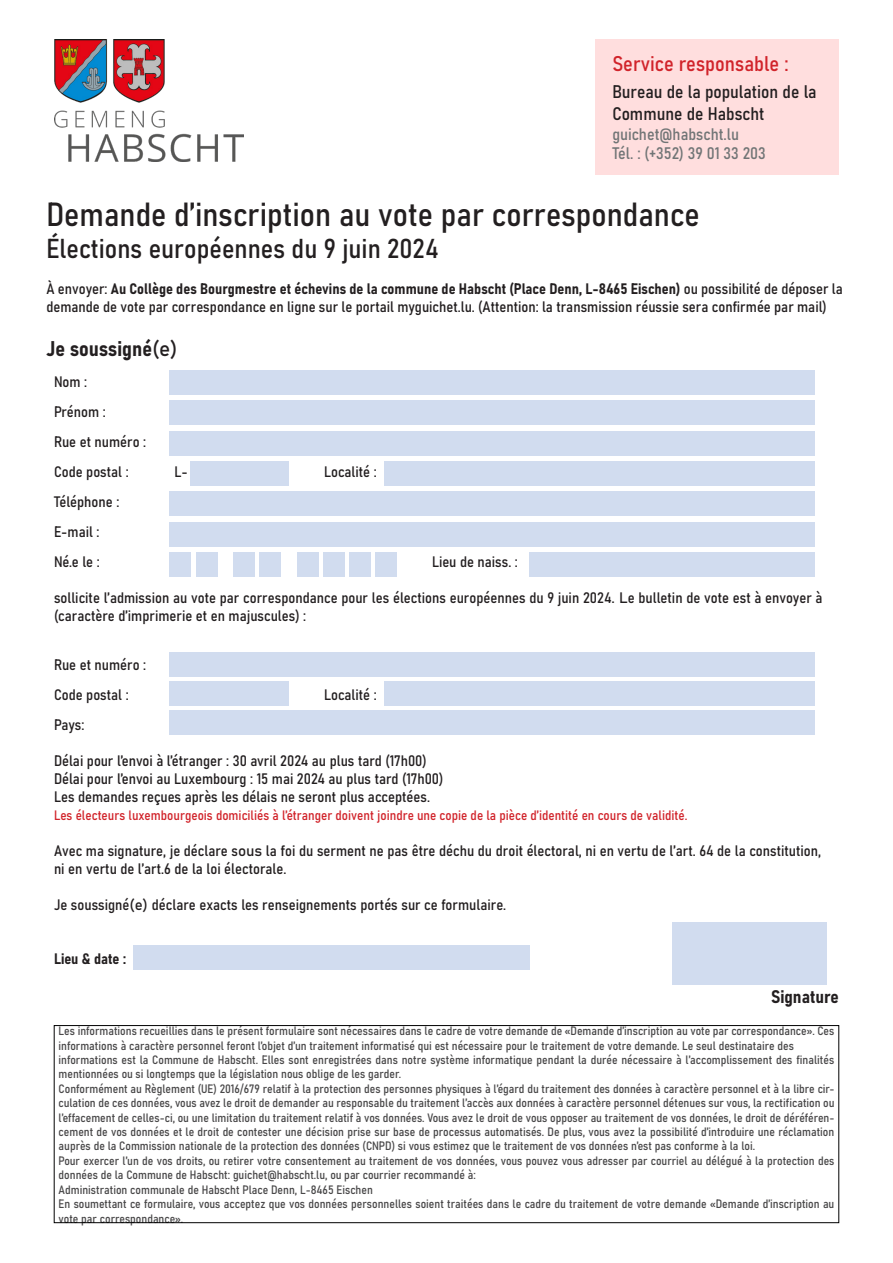
<style>
.page{position:relative;width:893px;height:1263px;background:#fff}
.page>*{position:absolute;margin:0;border:0;box-sizing:border-box;transform-origin:0 0}
.t1{font:33px "Bahnschrift";color:#231f20}
.t2{font:27px "Bahnschrift";color:#231f20}
.t3{font:21px "Bahnschrift";color:#d1232a}
.t4{font:21px "Bahnschrift";color:#231f20}
.t5{font:18px/21.6px "Bahnschrift";color:#231f20}
.t6{font:16.5px "Bahnschrift";color:#717576}
.t7{font:15px/18px "Bahnschrift";color:#231f20}
.t8{font:13.5px "Bahnschrift";color:#d1232a}
.t9{font:12px/14.4px "Bahnschrift";color:#494849}
</style>
<div class="page">
<img style="left:54px;top:39px;width:189px;height:123px">
<div style="left:595px;top:39px;width:244px;height:136px;background:#ffdede"></div>
<div style="left:54px;top:1025px;width:785px;height:198px;border:1px solid #000"></div>
<div style="left:169px;top:370px;width:646px;height:24px;background:#d1dcef"></div>
<div style="left:169px;top:401px;width:646px;height:24px;background:#d1dcef"></div>
<div style="left:169px;top:431px;width:646px;height:24px;background:#d1dcef"></div>
<div style="left:169px;top:492px;width:646px;height:24px;background:#d1dcef"></div>
<div style="left:169px;top:522px;width:646px;height:24px;background:#d1dcef"></div>
<div style="left:385px;top:461px;width:430px;height:24px;background:#d1dcef"></div>
<div style="left:169px;top:552px;width:22px;height:25px;background:#d1dcef"></div>
<div style="left:196px;top:552px;width:21px;height:25px;background:#d1dcef"></div>
<div style="left:233px;top:552px;width:21px;height:25px;background:#d1dcef"></div>
<div style="left:260px;top:552px;width:21px;height:25px;background:#d1dcef"></div>
<div style="left:297px;top:552px;width:21px;height:25px;background:#d1dcef"></div>
<div style="left:324px;top:552px;width:21px;height:25px;background:#d1dcef"></div>
<div style="left:350px;top:553px;width:21px;height:24px;background:#d1dcef"></div>
<div style="left:376px;top:553px;width:21px;height:24px;background:#d1dcef"></div>
<div style="left:530px;top:552px;width:285px;height:25px;background:#d1dcef"></div>
<div style="left:169px;top:652px;width:646px;height:24px;background:#d1dcef"></div>
<div style="left:169px;top:681px;width:120px;height:24px;background:#d1dcef"></div>
<div style="left:169px;top:711px;width:646px;height:24px;background:#d1dcef"></div>
<div style="left:385px;top:681px;width:430px;height:24px;background:#d1dcef"></div>
<div style="left:133px;top:945px;width:396px;height:24px;background:#d1dcef"></div>
<div style="left:672px;top:922px;width:155px;height:62px;background:#d1dcef"></div>
<div style="left:191px;top:461px;width:98px;height:24px;background:#d1dcef"></div>
<p class="t3" style="left:612px;top:48px;width:178px">Service responsable :</p>
<p class="t5" style="left:612px;top:80px;width:206px">Bureau de la population de la<br>Commune de Habscht</p>
<p class="t6" style="left:612px;top:121px;width:128px">guichet@habscht.lu</p>
<p class="t6" style="left:612px;top:141px;width:155px">Tél. : (+352) 39 01 33 203</p>
<p class="t1" style="left:46px;top:189px;width:655px">Demande d’inscription au vote par correspondance</p>
<p class="t2" style="left:46px;top:228px;width:394px">Élections européennes du 9 juin 2024</p>
<p class="t7" style="left:46px;top:279px;width:798px">À envoyer: Au Collège des Bourgmestre et échevins de la commune de Habscht (Place Denn, L-8465 Eischen) ou possibilité de déposer la demande de vote par correspondance en ligne sur le portail myguichet.lu. (Attention: la transmission réussie sera confirmée par mail)</p>
<p class="t4" style="left:46px;top:332px;width:133px">Je soussigné(e)</p>
<p class="t7" style="left:54px;top:372px;width:35px">Nom :</p>
<p class="t7" style="left:54px;top:402px;width:53px">Prénom :</p>
<p class="t7" style="left:54px;top:432px;width:94px">Rue et numéro :</p>
<p class="t7" style="left:54px;top:462px;width:76px">Code postal :</p>
<p class="t7" style="left:175px;top:462px;width:15px">L-</p>
<p class="t7" style="left:324px;top:462px;width:54px">Localité :</p>
<p class="t7" style="left:54px;top:492px;width:67px">Téléphone :</p>
<p class="t7" style="left:54px;top:522px;width:47px">E-mail :</p>
<p class="t7" style="left:54px;top:552px;width:47px">Né.e le :</p>
<p class="t7" style="left:432px;top:552px;width:87px">Lieu de naiss. :</p>
<p class="t7" style="left:54px;top:588px;width:770px">sollicite l’admission au vote par correspondance pour les élections européennes du 9 juin 2024. Le bulletin de vote est à envoyer à (caractère d’imprimerie et en majuscules) :</p>
<p class="t7" style="left:54px;top:654px;width:94px">Rue et numéro :</p>
<p class="t7" style="left:54px;top:684px;width:76px">Code postal :</p>
<p class="t7" style="left:324px;top:684px;width:54px">Localité :</p>
<p class="t7" style="left:54px;top:714px;width:32px">Pays:</p>
<p class="t7" style="left:54px;top:750px;width:391px;line-height:18.5px">Délai pour l’envoi à l’étranger : 30 avril 2024 au plus tard (17h00)<br>Délai pour l’envoi au Luxembourg : 15 mai 2024 au plus tard (17h00)<br>Les demandes reçues après les délais ne seront plus acceptées.</p>
<p class="t8" style="left:54px;top:805px;width:635px">Les électeurs luxembourgeois domiciliés à l’étranger doivent joindre une copie de la pièce d’identité en cours de validité.</p>
<p class="t7" style="left:54px;top:840px;width:769px">Avec ma signature, je déclare sous la foi du serment ne pas être déchu du droit électoral, ni en vertu de l’art. 64 de la constitution, ni en vertu de l’art.6 de la loi électorale.</p>
<p class="t7" style="left:54px;top:894px;width:454px">Je soussigné(e) déclare exacts les renseignements portés sur ce formulaire.</p>
<p class="t7" style="left:54px;top:948px;width:74px">Lieu &amp; date :</p>
<p class="t5" style="left:771px;top:985px;width:69px">Signature</p>
<p class="t9" style="left:59px;top:1023px;width:777px">Les informations recueillies dans le présent formulaire sont nécessaires dans le cadre de votre demande de «Demande d’inscription au vote par correspondance». Ces informations à caractère personnel feront l’objet d’un traitement informatisé qui est nécessaire pour le traitement de votre demande. Le seul destinataire des</p>
<p class="t9" style="left:59px;top:1052px;width:777px">informations est la Commune de Habscht. Elles sont enregistrées dans notre système informatique pendant la durée nécessaire à l’accomplissement des finalités mentionnées ou si longtemps que la législation nous oblige de les garder.</p>
<p class="t9" style="left:59px;top:1081px;width:777px">Conformément au Règlement (UE) 2016/679 relatif à la protection des personnes physiques à l’égard du traitement des données à caractère personnel et à la libre cir&shy;culation de ces données, vous avez le droit de demander au responsable du traitement l’accès aux données à caractère personnel détenues sur vous, la rectification ou</p>
<p class="t9" style="left:59px;top:1109px;width:777px;text-align:justify">l’effacement de celles-ci, ou une limitation du traitement relatif à vos données. Vous avez le droit de vous opposer au traitement de vos données, le droit de déréféren&shy;cement de vos données et le droit de contester une décision prise sur base de processus automatisés. De plus, vous avez la possibilité d’introduire une réclamation auprès de la Commission nationale de la protection des données (CNPD) si vous estimez que le traitement de vos données n’est pas conforme à la loi.</p>
<p class="t9" style="left:59px;top:1153px;width:777px">Pour exercer l’un de vos droits, ou retirer votre consentement au traitement de vos données, vous pouvez vous adresser par courriel au délégué à la protection des données de la Commune de Habscht: guichet@habscht.lu, ou par courrier recommandé à:</p>
<p class="t9" style="left:59px;top:1181px;width:316px">Administration communale de Habscht Place Denn, L-8465 Eischen</p>
<p class="t9" style="left:59px;top:1196px;width:777px">En soumettant ce formulaire, vous acceptez que vos données personnelles soient traitées dans le cadre du traitement de votre demande «Demande d’inscription au vote par correspondance».</p>
</div>
